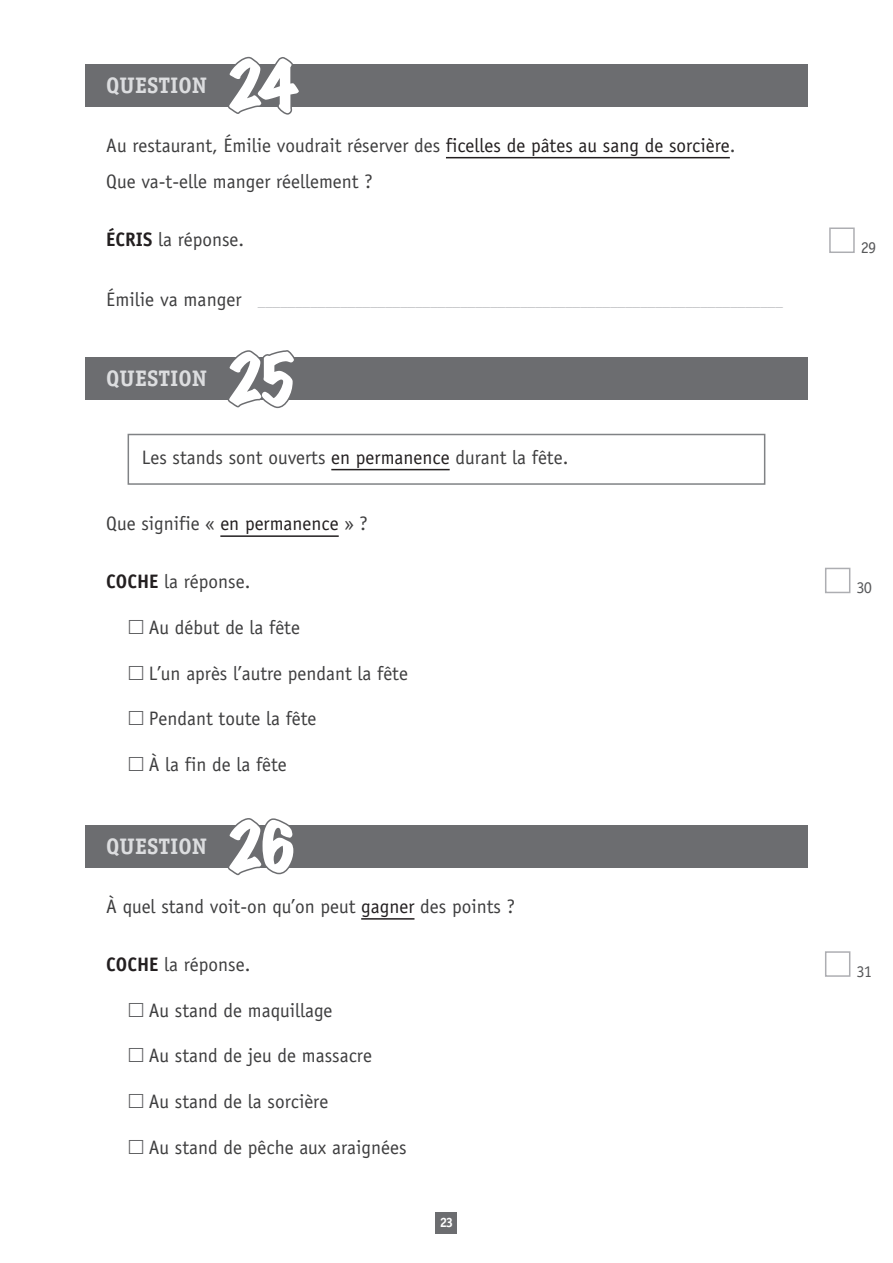
<style>
.page{position:relative;width:893px;height:1263px;background:#fff}
.page>*{position:absolute;margin:0;border:0;box-sizing:border-box;transform-origin:0 0}
.t1{font:expanded 60px "Marker Felt";color:#fff}
.t2{font:700 22.5px "Evalex Serif";color:#dcdddf}
.t3{font:19.5px/36.8px "Evalex Sans";color:#3e3e3f}
.t4{font:16.5px "Evalex Serif";color:#57585a}
.t5{font:15px "Evalex Sans";color:#bcbdc0}
.t6{font:700 13.5px "Evalex Serif";color:#fff}
.s1{color:#231f20}
.s2{font-weight:700;color:#231f20}
.s3{font-size:19.5px;color:#3e3e3f}
</style>
<div class="page">
<hr style="left:446px;top:157px;width:284px;height:1px;background:#231f20">
<div style="left:85px;top:64px;width:723px;height:42px;background:#6c6d70"></div>
<svg style="left:226px;top:56px;width:76px;height:59px"></svg>
<hr style="left:220px;top:535px;width:119px;height:2px;background:#231f20">
<hr style="left:361px;top:918px;width:53px;height:2px;background:#231f20">
<div style="left:85px;top:357px;width:723px;height:43px;background:#6c6d70"></div>
<div style="left:85px;top:825px;width:723px;height:42px;background:#6c6d70"></div>
<svg style="left:226px;top:350px;width:72px;height:84px"></svg>
<svg style="left:226px;top:818px;width:70px;height:58px"></svg>
<hr style="left:331px;top:469px;width:119px;height:1px;background:#231f20">
<div style="left:128px;top:434px;width:637px;height:51px;border:2px solid #808285"></div>
<div style="left:829px;top:227px;width:26px;height:26px;border:2px solid #adaeb2"></div>
<div style="left:825px;top:568px;width:25px;height:25px;border:2px solid #adaeb2"></div>
<div style="left:825px;top:951px;width:25px;height:26px;border:2px solid #adaeb2"></div>
<div style="left:436px;top:1212px;width:21px;height:21px;background:#6c6d70"></div>
<p class="t2" style="left:106px;top:71px;width:102px">QUESTION</p>
<h1 class="t1" style="left:225px;top:39px;width:73px">24</h1>
<p class="t3" style="left:106px;top:127px;width:631px">Au restaurant, Émilie voudrait réserver des <span class="s1">ficelles de pâtes au sang de sorcière</span>.<br>Que va-t-elle manger réellement ?</p>
<p class="t3" style="left:106px;top:221px;width:139px"><span class="s2">ÉCRIS</span> la réponse.</p>
<p class="t5" style="left:106px;top:292px;width:678px"><span class="s3">Émilie va manger</span> ______________________________________________________________________</p>
<p class="t2" style="left:106px;top:364px;width:102px">QUESTION</p>
<h1 class="t1" style="left:225px;top:332px;width:74px">25</h1>
<p class="t3" style="left:142px;top:439px;width:428px">Les stands sont ouverts <span class="s1">en permanence</span> durant la fête.</p>
<p class="t3" style="left:106px;top:505px;width:263px">Que signifie « <span class="s1">en permanence</span> » ?</p>
<p class="t3" style="left:106px;top:563px;width:146px"><span class="s2">COCHE</span> la réponse.</p>
<p class="t3" style="left:149px;top:609px;width:153px">Au début de la fête</p>
<p class="t3" style="left:149px;top:655px;width:261px">L’un après l’autre pendant la fête</p>
<p class="t3" style="left:149px;top:700px;width:169px">Pendant toute la fête</p>
<p class="t3" style="left:149px;top:746px;width:139px">À la fin de la fête</p>
<p class="t2" style="left:106px;top:832px;width:102px">QUESTION</p>
<h1 class="t1" style="left:225px;top:800px;width:74px">26</h1>
<p class="t3" style="left:106px;top:888px;width:410px">À quel stand voit-on qu’on peut <span class="s1">gagner</span> des points ?</p>
<p class="t3" style="left:106px;top:946px;width:146px"><span class="s2">COCHE</span> la réponse.</p>
<p class="t3" style="left:149px;top:992px;width:185px">Au stand de maquillage</p>
<p class="t3" style="left:149px;top:1037px;width:225px">Au stand de jeu de massacre</p>
<p class="t3" style="left:149px;top:1083px;width:181px">Au stand de la sorcière</p>
<p class="t3" style="left:149px;top:1129px;width:259px">Au stand de pêche aux araignées</p>
<p class="t6" style="left:440px;top:1214px;width:15px">23</p>
<p class="t4" style="left:861px;top:238px;width:17px">29</p>
<p class="t4" style="left:856px;top:578px;width:17px">30</p>
<p class="t4" style="left:856px;top:961px;width:17px">31</p>
</div>
